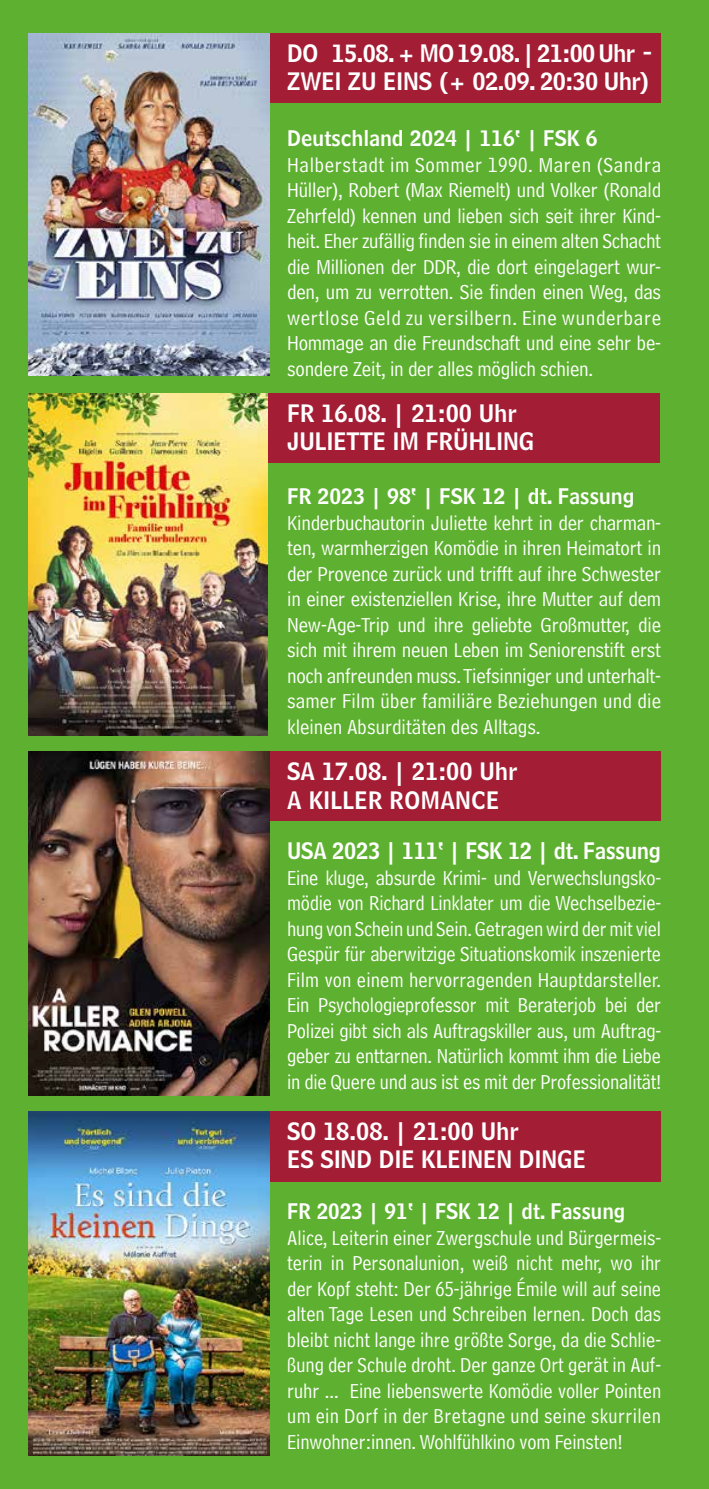
<style>
.page{position:relative;width:709px;height:1489px;background:#fff}
.page>*{position:absolute;margin:0;border:0;box-sizing:border-box;transform-origin:0 0}
.t1{font:23.75px/28.5px "Bell Centennial Std Name Num";color:#fff}
.t2{font:23.75px/28.5px "Bell Centennial Std Name Num";letter-spacing:-.025em;color:#fff}
.t3{font:22.5px "Bell Centennial Std Name Num";letter-spacing:-.01em;color:#fff}
.t4{font:21.25px/25.5px "Bell Centennial Address";letter-spacing:-.01em;color:#fff;text-align:justify}
.t5{font:21.25px "Bell Centennial Std Name Num";color:#fff}
</style>
<div class="page">
<div style="left:0;top:0;width:709px;height:1488px;background:#5eb130"></div>
<div style="left:260px;top:33px;width:401px;height:70px;background:#a31e35"></div>
<div style="left:259px;top:393px;width:401px;height:69px;background:#a31e35"></div>
<div style="left:260px;top:751px;width:401px;height:69px;background:#a31e35"></div>
<div style="left:260px;top:1111px;width:401px;height:70px;background:#a31e35"></div>
<img style="left:28px;top:1111px;width:241px;height:343px">
<img style="left:28px;top:751px;width:241px;height:344px">
<img style="left:28px;top:393px;width:240px;height:342px">
<img style="left:28px;top:33px;width:241px;height:342px">
<p class="t2" style="left:287px;top:39px;width:368px">DO 15.08. + MO 19.08. | 21:00 Uhr -<br>ZWEI ZU EINS (+ 02.09. 20:30 Uhr)</p>
<p class="t5" style="left:287px;top:125px;width:312px">Deutschland 2024 | 116‘ | FSK 6</p>
<p class="t4" style="left:287px;top:152px;width:375px">Halberstadt im Sommer 1990. Maren (Sandra Hüller), Robert (Max Riemelt) und Volker (Ronald Zehrfeld) kennen und lieben sich seit ihrer Kind&shy;heit. Eher zufällig finden sie in einem alten Schacht die Millionen der DDR, die dort eingelagert wur&shy;den, um zu verrotten. Sie finden einen Weg, das wertlose Geld zu versilbern. Eine wunderbare Hommage an die Freundschaft und eine sehr be&shy;sondere Zeit, in der alles möglich schien.</p>
<p class="t1" style="left:287px;top:398px;width:249px">FR 16.08. | 21:00 Uhr<br>JULIETTE IM FRÜHLING</p>
<p class="t5" style="left:287px;top:483px;width:349px">FR 2023 | 98‘ | FSK 12 | dt. Fassung</p>
<p class="t4" style="left:287px;top:510px;width:375px">Kinderbuchautorin Juliette kehrt in der charman&shy;ten, warmherzigen Komödie in ihren Heimatort in der Provence zurück und trifft auf ihre Schwester in einer existenziellen Krise, ihre Mutter auf dem New-Age-Trip und ihre geliebte Großmutter, die sich mit ihrem neuen Leben im Seniorenstift erst noch anfreunden muss. Tiefsinniger und unterhalt&shy;samer Film über familiäre Beziehungen und die kleinen Absurditäten des Alltags.</p>
<p class="t1" style="left:287px;top:756px;width:232px">SA 17.08. | 21:00 Uhr<br>A KILLER ROMANCE</p>
<p class="t3" style="left:287px;top:836px;width:375px">USA 2023 | 111‘ | FSK 12 | dt. Fassung</p>
<p class="t4" style="left:287px;top:864px;width:375px">Eine kluge, absurde Krimi- und Verwechslungsko&shy;mödie von Richard Linklater um die Wechselbezie&shy;hung von Schein und Sein. Getragen wird der mit viel Gespür für aberwitzige Situationskomik inszenierte Film von einem hervorragenden Hauptdarsteller.<br>Ein Psychologieprofessor mit Beraterjob bei der Polizei gibt sich als Auftragskiller aus, um Auftrag&shy;geber zu enttarnen. Natürlich kommt ihm die Liebe in die Quere und aus ist es mit der Professionalität!</p>
<p class="t1" style="left:287px;top:1116px;width:300px">SO 18.08. | 21:00 Uhr<br>ES SIND DIE KLEINEN DINGE</p>
<p class="t5" style="left:287px;top:1197px;width:340px">FR 2023 | 91‘ | FSK 12 | dt. Fassung</p>
<p class="t4" style="left:287px;top:1224px;width:375px">Alice, Leiterin einer Zwergschule und Bürgermeis&shy;terin in Personalunion, weiß nicht mehr, wo ihr der Kopf steht: Der 65-jährige Émile will auf seine alten Tage Lesen und Schreiben lernen. Doch das bleibt nicht lange ihre größte Sorge, da die Schlie&shy;ßung der Schule droht. Der ganze Ort gerät in Auf&shy;ruhr ... Eine liebenswerte Komödie voller Pointen um ein Dorf in der Bretagne und seine skurrilen Einwohner:innen. Wohlfühlkino vom Feinsten!</p>
</div>
